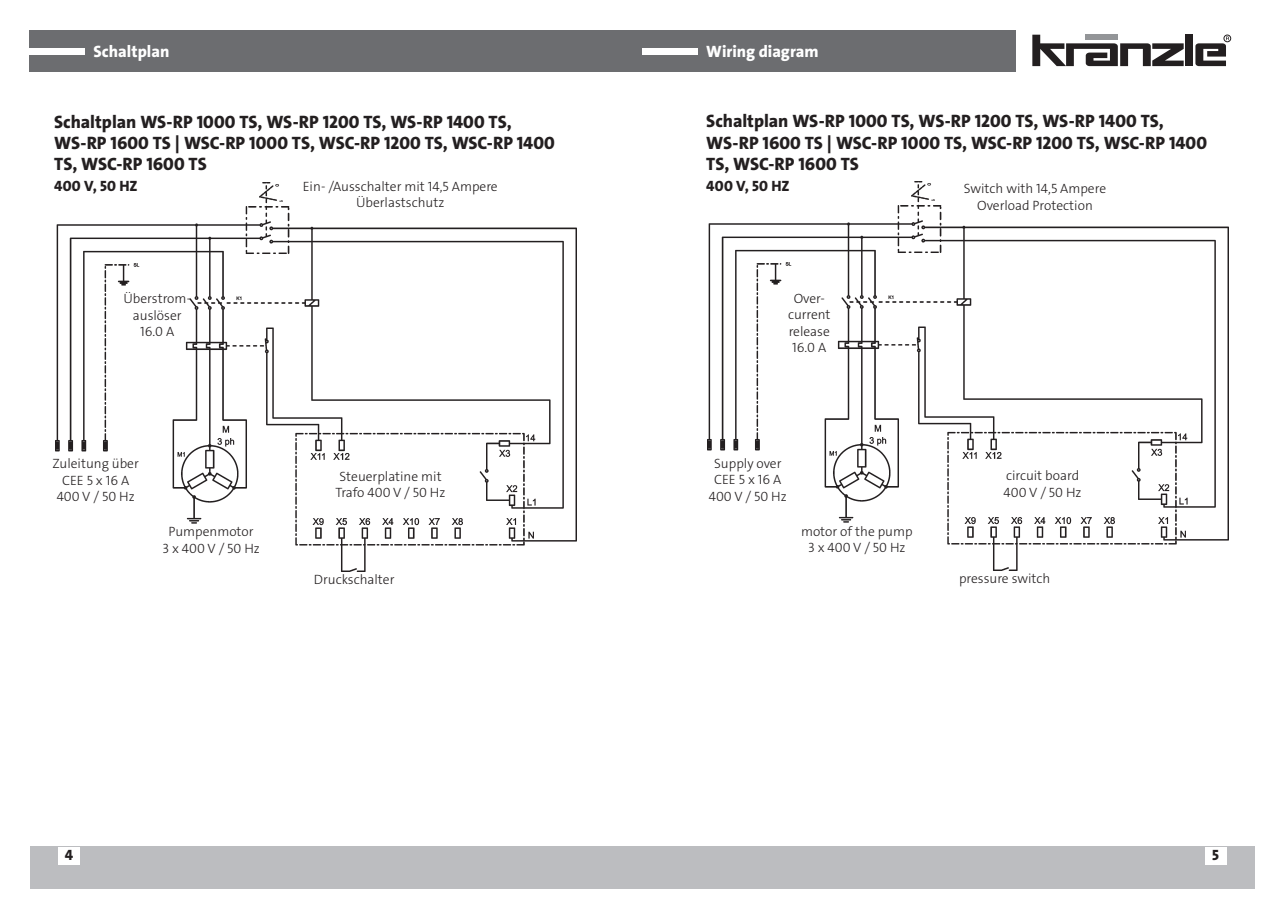
<style>
.page{position:relative;width:1285px;height:919px;background:#fff}
.page>*{position:absolute;margin:0;border:0;box-sizing:border-box;transform-origin:0 0}
.t1{font:18px/21px "The Sans LP8 Ex Bld";letter-spacing:-.005em;color:#231f20}
.t2{font:16.5px "The Sans LP8 Ex Bld";color:#fff}
.t3{font:15px "The Sans LP8 Ex Bld";letter-spacing:.01em;color:#231f20}
.t4{font:13.5px/16.5px "The Sans LP3 Lig";color:#231f20;text-align:center}
</style>
<div class="page">
<div style="left:642px;top:846px;width:612px;height:43px;background:#bcbdc0"></div>
<div style="left:30px;top:846px;width:612px;height:43px;background:#bcbdc0"></div>
<div style="left:1204px;top:846px;width:21px;height:18px;background:#fff"></div>
<div style="left:58px;top:846px;width:22px;height:18px;background:#fff"></div>
<div style="left:30px;top:30px;width:985px;height:41px;background:#6c6d70"></div>
<div style="left:30px;top:48px;width:55px;height:6px;background:#fff"></div>
<div style="left:642px;top:48px;width:55px;height:6px;background:#fff"></div>
<svg style="left:1032px;top:35px;width:151px;height:31px"></svg>
<div style="left:1185px;top:35px;width:7px;height:31px;background:#231f20"></div>
<div style="left:1223px;top:35px;width:7px;height:7px;border:1px solid #231f20;border-radius:50%"></div>
<svg style="left:1195px;top:37px;width:33px;height:29px"></svg>
<img style="left:707px;top:182px;width:521px;height:388px">
<img style="left:56px;top:182px;width:520px;height:389px">
<p class="t2" style="left:94px;top:41px;width:77px">Schaltplan</p>
<p class="t2" style="left:706px;top:41px;width:114px">Wiring diagram</p>
<h1 class="t1" style="left:54px;top:111px;width:502px">Schaltplan WS-RP 1000 TS, WS-RP 1200 TS, WS-RP 1400 TS,<br>WS-RP 1600 TS | WSC-RP 1000 TS, WSC-RP 1200 TS, WSC-RP 1400<br>TS, WSC-RP 1600 TS</h1>
<p class="t3" style="left:54px;top:176px;width:85px">400 V, 50 HZ</p>
<p class="t4" style="left:303px;top:178px;width:196px">Ein- /Ausschalter mit 14,5 Ampere<br>Überlastschutz</p>
<h1 class="t1" style="left:706px;top:111px;width:502px">Schaltplan WS-RP 1000 TS, WS-RP 1200 TS, WS-RP 1400 TS,<br>WS-RP 1600 TS | WSC-RP 1000 TS, WSC-RP 1200 TS, WSC-RP 1400<br>TS, WSC-RP 1600 TS</h1>
<p class="t3" style="left:706px;top:176px;width:85px">400 V, 50 HZ</p>
<p class="t4" style="left:963px;top:180px;width:144px">Switch with 14,5 Ampere<br>Overload Protection</p>
<p class="t4" style="left:123px;top:290px;width:69px">Überstrom&shy;auslöser<br>16.0 A</p>
<p class="t4" style="left:787px;top:290px;width:44px">Over&shy;current release<br>16.0 A</p>
<p class="t4" style="left:53px;top:455px;width:88px">Zuleitung über<br>CEE 5 x 16 A<br>400 V / 50 Hz</p>
<p class="t4" style="left:335px;top:468px;width:111px;text-align:left">Steuerplatine mit<br>Trafo 400 V / 50 Hz</p>
<p class="t4" style="left:708px;top:455px;width:79px">Supply over<br>CEE 5 x 16 A<br>400 V / 50 Hz</p>
<p class="t4" style="left:1003px;top:467px;width:79px;text-align:left">circuit board<br>400 V / 50 Hz</p>
<p class="t4" style="left:162px;top:523px;width:99px">Pumpenmotor<br>3 x 400 V / 50 Hz</p>
<p class="t4" style="left:800px;top:523px;width:113px">motor of the pump<br>3 x 400 V / 50 Hz</p>
<p class="t4" style="left:314px;top:571px;width:82px">Druckschalter</p>
<p class="t4" style="left:958px;top:570px;width:93px">pressure switch</p>
<p class="t3" style="left:65px;top:845px;width:10px">4</p>
<p class="t3" style="left:1211px;top:845px;width:8px">5</p>
</div>
